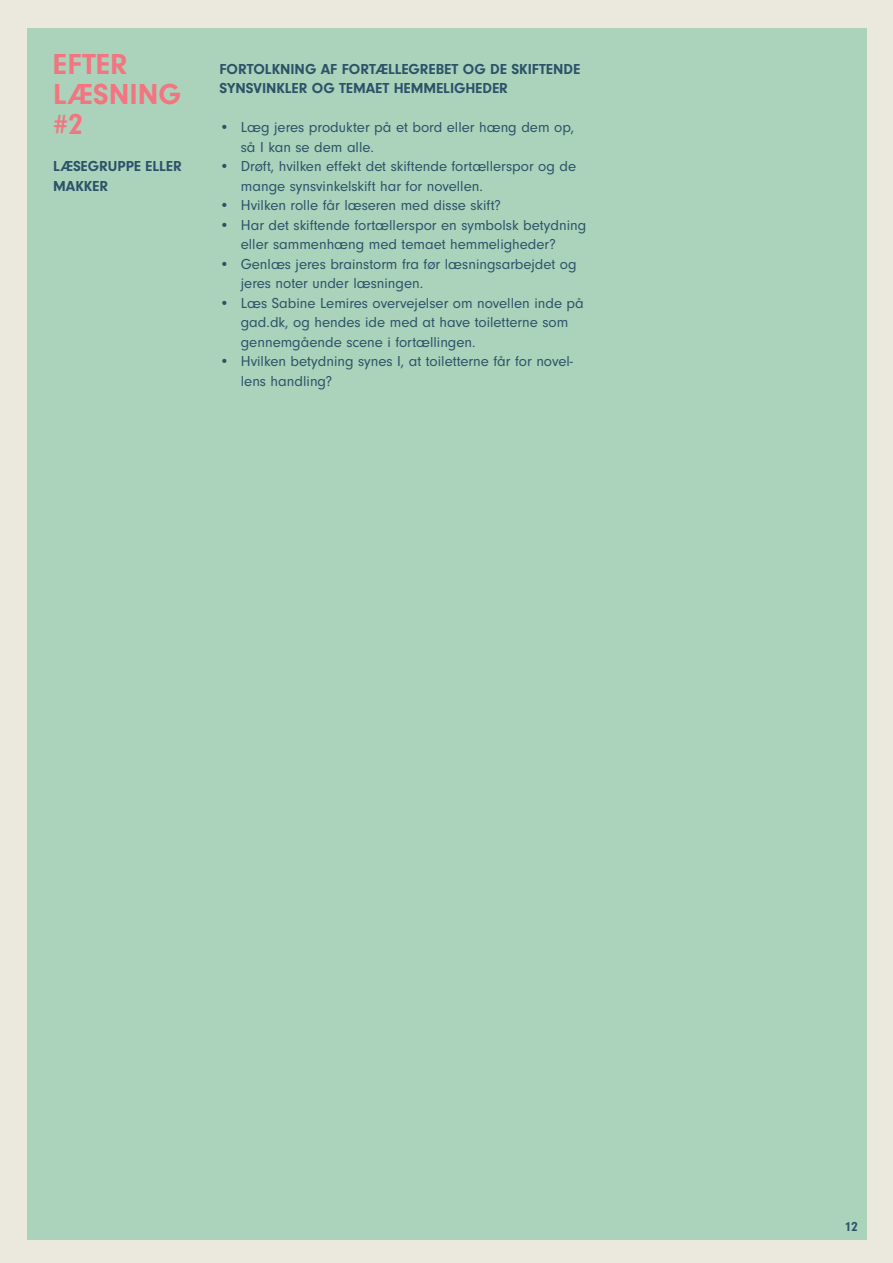
<style>
.page{position:relative;width:893px;height:1263px;background:#ebe9de}
.page>*{position:absolute;margin:0;border:0;box-sizing:border-box;transform-origin:0 0}
.Brødtekst_JA{font:700 30px "Neuzeit Gro";letter-spacing:.005em;color:#f27580}
.Brødtekst_JA-2{font:15px/19.5px "Neuzeit Gro";color:#2b5268}
.Brødtekst_JA-3{font:700 15px/19.5px "Neuzeit Gro";color:#2b5268}
.t1{font:700 13.5px "Neuzeit Gro";color:#2b5268}
</style>
<div class="page">
<div style="left:27px;top:28px;width:839px;height:1211px;background:#abd2ba"></div>
<p class="Brødtekst_JA" style="left:53px;top:47px;width:76px">EFTER</p>
<p class="Brødtekst_JA" style="left:53px;top:77px;width:129px">LÆSNING</p>
<p class="Brødtekst_JA" style="left:53px;top:107px;width:31px">#2</p>
<p class="Brødtekst_JA-3" style="left:53px;top:156px;width:130px">LÆSEGRUPPE ELLER<br>MAKKER</p>
<p class="Brødtekst_JA-3" style="left:220px;top:59px;width:362px">FORTOLKNING AF FORTÆLLEGREBET OG DE SKIFTENDE<br>SYNSVINKLER OG TEMAET HEMMELIGHEDER</p>
<p class="Brødtekst_JA-2" style="left:241px;top:118px;width:335px;text-indent:-21px">• Læg jeres produkter på et bord eller hæng dem op, så I kan se dem alle.</p>
<p class="Brødtekst_JA-2" style="left:241px;top:157px;width:337px;text-indent:-21px">• Drøft, hvilken effekt det skiftende fortællerspor og de mange synsvinkelskift har for novellen.</p>
<p class="Brødtekst_JA-2" style="left:220px;top:196px;width:283px">• Hvilken rolle får læseren med disse skift?</p>
<p class="Brødtekst_JA-2" style="left:241px;top:215px;width:347px;text-indent:-21px">• Har det skiftende fortællerspor en symbolsk betydning eller sammenhæng med temaet hemmeligheder?</p>
<p class="Brødtekst_JA-2" style="left:241px;top:254px;width:337px;text-indent:-21px">• Genlæs jeres brainstorm fra før læsningsarbejdet og jeres noter under læsningen.</p>
<p class="Brødtekst_JA-2" style="left:241px;top:293px;width:345px;text-indent:-21px">• Læs Sabine Lemires overvejelser om novellen inde på gad.dk, og hendes ide med at have toiletterne som gennemgående scene i fortællingen.</p>
<p class="Brødtekst_JA-2" style="left:241px;top:352px;width:334px;text-indent:-21px">• Hvilken betydning synes I, at toiletterne får for novel&shy;lens handling?</p>
<p class="t1" style="left:844px;top:1218px;width:15px">12</p>
</div>
